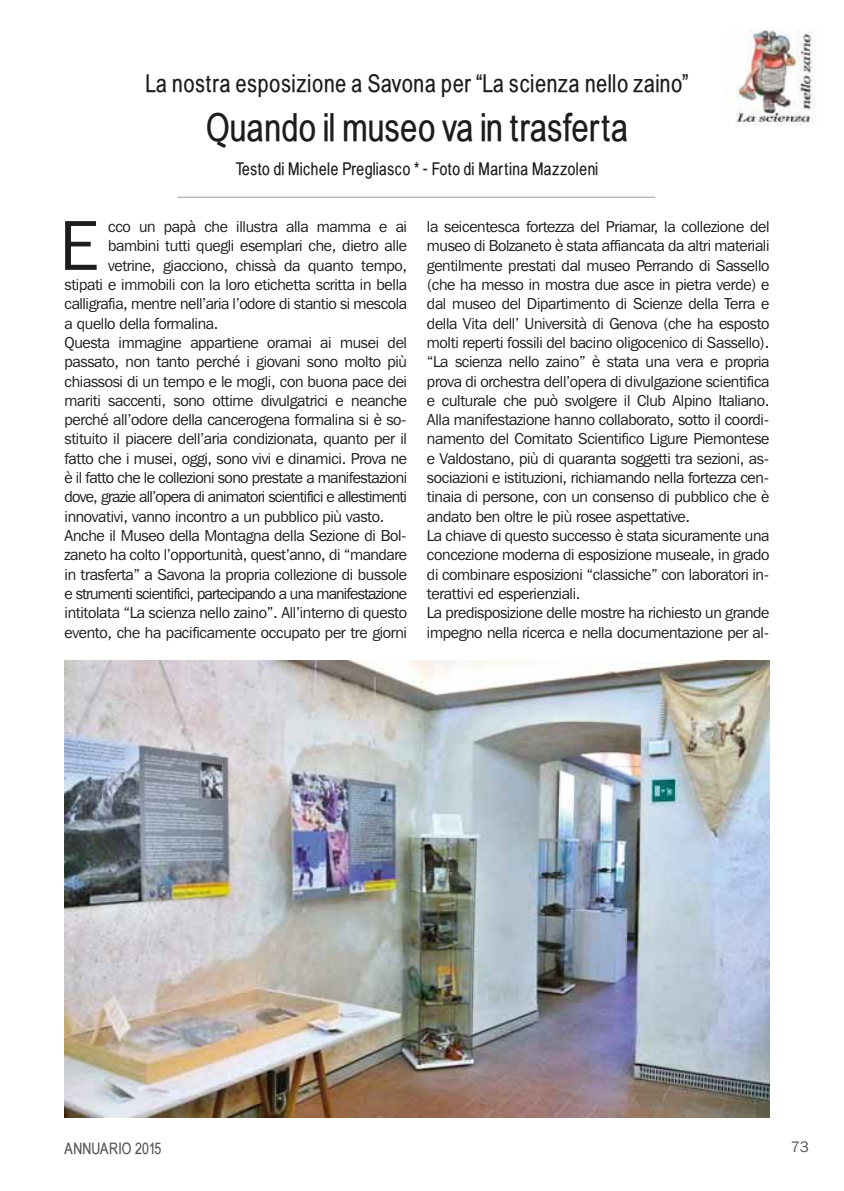
<style>
.page{position:relative;width:844px;height:1191px;background:#fff}
.page>*{position:absolute;margin:0;border:0;box-sizing:border-box;transform-origin:0 0}
.t1{font:70.17px "Franklin Gothic IT Cby BT";color:#1d1d1b}
.t2{font:38.5px "Babel Sans";letter-spacing:.015em;color:#1d1d1b}
.t3{font:24.5px "Babel Sans";letter-spacing:.035em;color:#1d1d1b}
.t4{font:17.5px "Babel Sans";letter-spacing:.03em;color:#1d1d1b}
.t5{font:15.75px/19.2px "Franklin Gothic IT Cby BT";letter-spacing:-.02em;color:#1d1d1b}
.t6{font:15.75px "Franklin Gothic IT Cby BT";letter-spacing:-.045em;color:#1d1d1b}
.t7{font:15.75px "Franklin Gothic IT Cby BT";letter-spacing:-.05em;color:#1d1d1b}
.t8{font:15.75px "Babel Sans";color:#575756}
.t9{font:15.75px "Franklin Gothic";color:#575756}
</style>
<div class="page">
<hr style="left:177px;top:197px;width:478px;height:1px;background:#b2b2b2">
<img style="left:64px;top:661px;width:705px;height:456px">
<img style="left:735px;top:30px;width:81px;height:95px">
<h3 class="t3" style="left:145px;top:74px;width:544px">La nostra esposizione a Savona per “La scienza nello zaino”</h3>
<h2 class="t2" style="left:206px;top:113px;width:423px">Quando il museo va in trasferta</h2>
<p class="t4" style="left:236px;top:162px;width:364px">Testo di Michele Pregliasco * - Foto di Martina Mazzoleni</p>
<p class="t5" style="left:108px;top:218px;width:300px">cco un papà che illustra alla mamma e ai</p>
<p class="t5" style="left:108px;top:238px;width:300px">bambini tutti quegli esemplari che, dietro alle</p>
<p class="t5" style="left:108px;top:257px;width:300px">vetrine, giacciono, chissà da quanto tempo,</p>
<p class="t5" style="left:64px;top:276px;width:344px">stipati e immobili con la loro etichetta scritta in bella</p>
<p class="t5" style="left:64px;top:296px;width:344px">calligrafia, mentre nell’aria l’odore di stantio si mescola</p>
<p class="t5" style="left:64px;top:315px;width:155px">a quello della formalina.</p>
<p class="t5" style="left:64px;top:334px;width:344px">Questa immagine appartiene oramai ai musei del</p>
<p class="t5" style="left:64px;top:354px;width:344px">passato, non tanto perché i giovani sono molto più</p>
<p class="t5" style="left:64px;top:373px;width:344px">chiassosi di un tempo e le mogli, con buona pace dei</p>
<p class="t5" style="left:64px;top:392px;width:344px">mariti saccenti, sono ottime divulgatrici e neanche</p>
<p class="t5" style="left:64px;top:411px;width:343px">perché all’odore della cancerogena formalina si è so-</p>
<p class="t5" style="left:64px;top:431px;width:344px">stituito il piacere dell’aria condizionata, quanto per il</p>
<p class="t5" style="left:64px;top:450px;width:344px">fatto che i musei, oggi, sono vivi e dinamici. Prova ne</p>
<p class="t5" style="left:64px;top:469px;width:344px">è il fatto che le collezioni sono prestate a manifestazioni</p>
<p class="t6" style="left:64px;top:491px;width:344px">dove, grazie all’opera di animatori scientifici e allestimenti</p>
<p class="t5" style="left:64px;top:508px;width:321px">innovativi, vanno incontro a un pubblico più vasto.</p>
<p class="t5" style="left:64px;top:527px;width:343px">Anche il Museo della Montagna della Sezione di Bol-</p>
<p class="t5" style="left:64px;top:547px;width:344px">zaneto ha colto l’opportunità, quest’anno, di “mandare</p>
<p class="t5" style="left:64px;top:566px;width:344px">in trasferta” a Savona la propria collezione di bussole</p>
<p class="t7" style="left:64px;top:588px;width:344px">e strumenti scientifici, partecipando a una manifestazione</p>
<p class="t5" style="left:64px;top:604px;width:344px">intitolata “La scienza nello zaino”. All’interno di questo</p>
<p class="t5" style="left:64px;top:624px;width:344px">evento, che ha pacificamente occupato per tre giorni</p>
<h1 class="t1" style="left:60px;top:221px;width:40px">E</h1>
<p class="t5" style="left:427px;top:218px;width:344px">la seicentesca fortezza del Priamar, la collezione del museo di Bolzaneto è stata affiancata da altri materiali gentilmente prestati dal museo Perrando di Sassello (che ha messo in mostra due asce in pietra verde) e dal museo del Dipartimento di Scienze della Terra e della Vita dell’ Università di Genova (che ha esposto molti reperti fossili del bacino oligocenico di Sassello). “La scienza nello zaino” è stata una vera e propria prova di orchestra dell’opera di divulgazione scientifica e culturale che può svolgere il Club Alpino Italiano.<br>Alla manifestazione hanno collaborato, sotto il coordi&shy;namento del Comitato Scientifico Ligure Piemontese e Valdostano, più di quaranta soggetti tra sezioni, as&shy;sociazioni e istituzioni, richiamando nella fortezza cen&shy;tinaia di persone, con un consenso di pubblico che è andato ben oltre le più rosee aspettative.<br>La chiave di questo successo è stata sicuramente una concezione moderna di esposizione museale, in grado di combinare esposizioni “classiche” con laboratori in&shy;terattivi ed esperienziali.<br>La predisposizione delle mostre ha richiesto un grande impegno nella ricerca e nella documentazione per al-</p>
<p class="t8" style="left:64px;top:1142px;width:98px">ANNUARIO 2015</p>
<p class="t9" style="left:790px;top:1141px;width:20px">73</p>
</div>
